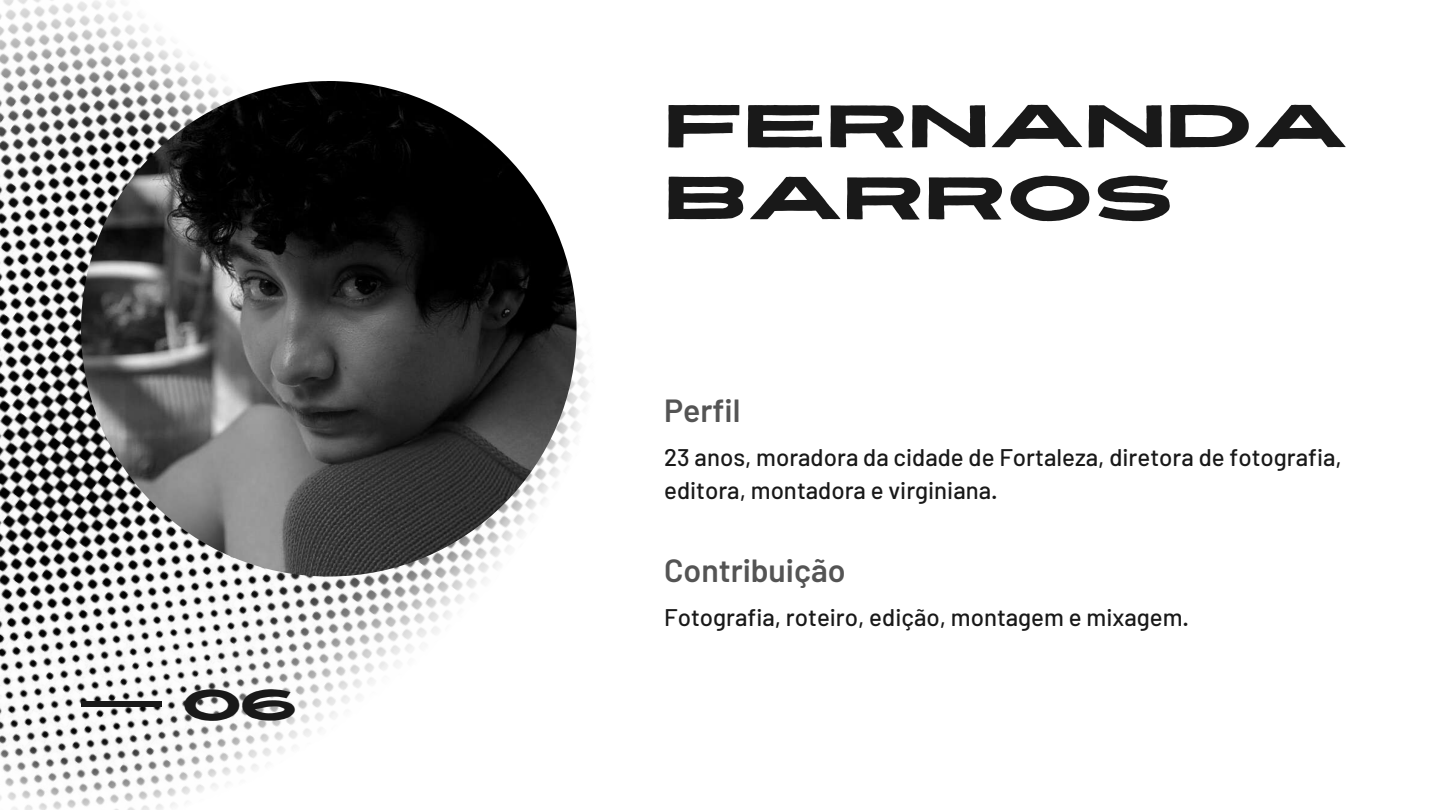
<style>
.page{position:relative;width:1440px;height:810px;background:#fff}
.page>*{position:absolute;margin:0;border:0;box-sizing:border-box;transform-origin:0 0}
.t1{font:expanded 60px/72px "Revive 80";color:#191919}
.t2{font:expanded 42px "Revive 80";color:#191919}
.t3{font:600 32px "Barlow";color:#545454}
.t4{font:500 24px/33px "Barlow";color:#191919}
</style>
<div class="page">
<img style="left:0;top:0;width:589px;height:810px">
<div style="left:81px;top:701px;width:81px;height:5px;background:#191919"></div>
<img style="left:81px;top:81px;width:496px;height:496px;border-radius:50%">
<h2 class="t2" style="left:182px;top:672px;width:118px">06</h2>
<h1 class="t1" style="left:664px;top:88px;width:685px">FERNANDA<br>BARROS</h1>
<h3 class="t3" style="left:664px;top:390px;width:78px">Perfil</h3>
<p class="t4" style="left:664px;top:440px;width:679px">23 anos, moradora da cidade de Fortaleza, diretora de fotografia, editora, montadora e virginiana.</p>
<h3 class="t3" style="left:664px;top:550px;width:183px">Contribuição</h3>
<p class="t4" style="left:664px;top:600px;width:526px">Fotografia, roteiro, edição, montagem e mixagem.</p>
</div>
